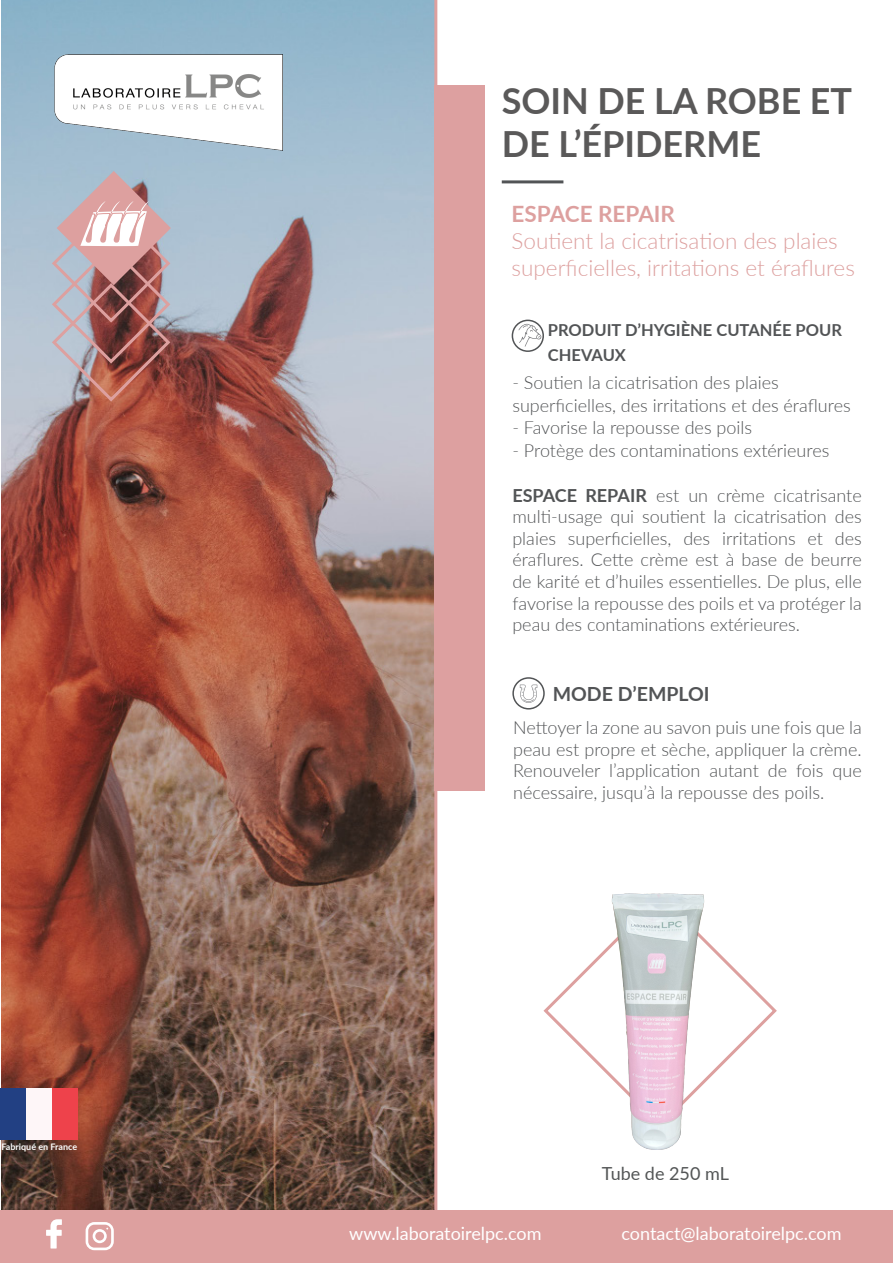
<style>
.page{position:relative;width:893px;height:1263px;background:#fff}
.page>*{position:absolute;margin:0;border:0;box-sizing:border-box;transform-origin:0 0}
.t1{font:700 36px "Lato";color:#5a5959}
.t2{font:300 22.5px/27px "Lato";color:#dda09f}
.t3{font:700 22.5px "Lato";color:#dda09f}
.t4{font:700 19.5px "Lato";color:#525456}
.t5{font:300 18px/21.6px "Lato";color:#525456;text-align:justify}
.t6{font:18px "Lato";color:#fff}
.t7{font:18px "Lato";color:#535556}
.t8{font:700 16.5px "Lato";color:#525456}
.t9{font:700 9px "Lato";color:#fff}
.s1{font-weight:700}
</style>
<div class="page">
<img style="left:1px;top:0;width:433px;height:1210px">
<img style="left:55px;top:54px;width:227px;height:96px">
<hr style="left:434px;top:0;width:3px;height:1263px;background:#dda09f">
<hr style="left:502px;top:180px;width:61px;height:3px;background:#525456">
<div style="left:434px;top:85px;width:51px;height:706px;background:#dda0a0"></div>
<div style="left:512px;top:320px;width:32px;height:32px;border:2px solid #525456;border-radius:50%"></div>
<svg style="left:519px;top:324px;width:22px;height:23px"></svg>
<div style="left:0;top:1210px;width:893px;height:53px;background:#dda09f"></div>
<svg style="left:46px;top:1219px;width:16px;height:29px"></svg>
<svg style="left:86px;top:1222px;width:28px;height:28px"></svg>
<div style="left:0;top:1088px;width:26px;height:52px;background:#224083"></div>
<div style="left:26px;top:1088px;width:26px;height:52px;background:#fef6f8"></div>
<div style="left:52px;top:1088px;width:26px;height:52px;background:#ee424b"></div>
<svg style="left:50px;top:171px;width:122px;height:233px;background:#b29295"></svg>
<div style="left:512px;top:677px;width:33px;height:32px;border:2px solid #525456;border-radius:50%"></div>
<svg style="left:520px;top:685px;width:17px;height:18px"></svg>
<img style="left:543px;top:893px;width:234px;height:257px">
<p class="t9" style="left:1px;top:1140px;width:77px">Fabriqué en France</p>
<p class="t1" style="left:502px;top:74px;width:352px">SOIN DE LA ROBE ET</p>
<p class="t1" style="left:502px;top:118px;width:261px">DE L’ÉPIDERME</p>
<p class="t3" style="left:512px;top:197px;width:165px">ESPACE REPAIR</p>
<p class="t2" style="left:512px;top:227px;width:345px">Soutient la cicatrisation des plaies superficielles, irritations et éraflures</p>
<p class="t8" style="left:548px;top:318px;width:295px">PRODUIT D’HYGIÈNE CUTANÉE POUR</p>
<p class="t8" style="left:548px;top:343px;width:80px">CHEVAUX</p>
<p class="t5" style="left:512px;top:371px;width:268px">- Soutien la cicatrisation des plaies</p>
<p class="t5" style="left:512px;top:394px;width:340px">superficielles, des irritations et des éraflures</p>
<p class="t5" style="left:512px;top:416px;width:241px">- Favorise la repousse des poils</p>
<p class="t5" style="left:512px;top:439px;width:318px">- Protège des contaminations extérieures</p>
<p class="t5" style="left:512px;top:484px;width:351px"><span class="s1">ESPACE REPAIR</span> est un crème cicatrisante multi-usage qui soutient la cicatrisation des plaies superficielles, des irritations et des éraflures. Cette crème est à base de beurre de karité et d’huiles essentielles. De plus, elle favorise la repousse des poils et va protéger la peau des contaminations extérieures.</p>
<p class="t4" style="left:553px;top:680px;width:158px">MODE D’EMPLOI</p>
<p class="t5" style="left:513px;top:716px;width:350px">Nettoyer la zone au savon puis une fois que la peau est propre et sèche, appliquer la crème.<br>Renouveler l’application autant de fois que nécessaire, jusqu’à la repousse des poils.</p>
<p class="t7" style="left:602px;top:1160px;width:128px">Tube de 250 mL</p>
<p class="t6" style="left:349px;top:1221px;width:194px">www.laboratoirelpc.com</p>
<p class="t6" style="left:621px;top:1221px;width:222px">contact@laboratoirelpc.com</p>
</div>
